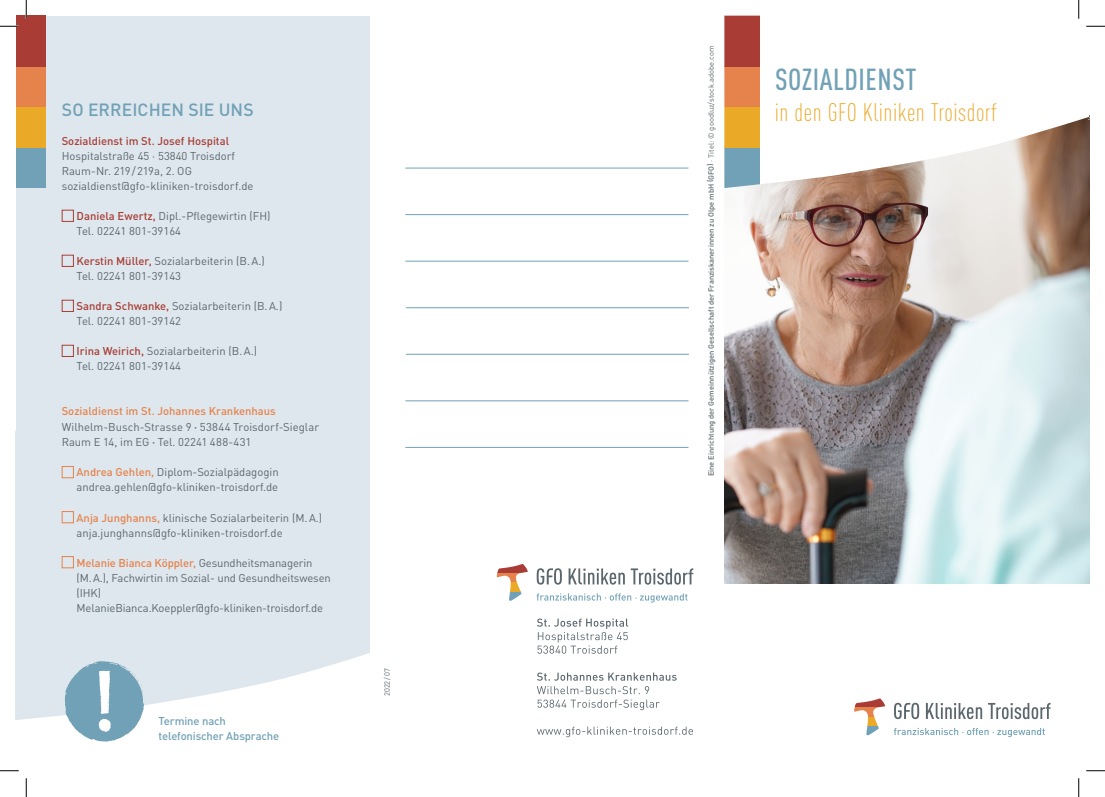
<style>
.page{position:relative;width:1105px;height:797px;background:#fff}
.page>*{position:absolute;margin:0;border:0;box-sizing:border-box;transform-origin:0 0}
.t1{font:500 condensed 30px "DIN Pro";letter-spacing:.02em;color:#71a1b6}
.t2{font:300 condensed 25px "DIN Pro";letter-spacing:.02em;color:#eba928}
.t3{font:500 17.5px "DIN Pro";letter-spacing:.005em;color:#71a1b6}
.t4{font:11.25px/15px "DIN Pro";color:#5b676d}
.t5{font:500 11.25px/15px "DIN Pro";letter-spacing:-.01em;color:#71a1b6}
.t6{font:500 11.25px "DIN Pro";color:#a93d36}
.t7{font:500 7.5px "DIN Pro";color:#5b676d}
.t8{font:7.5px "DIN Pro";color:#5b676d}
.s1{font-weight:400}
.s2{font-weight:500;color:#a93d36}
.s3{font-weight:500;color:#e6834d}
.s4{font-weight:500}
</style>
<div class="page">
<div style="left:16px;top:16px;width:353px;height:431px;background:#dee7ed"></div>
<img style="left:724px;top:188px;width:365px;height:395px">
<svg style="left:760px;top:16px;width:329px;height:172px"></svg>
<div style="left:724px;top:148px;width:36px;height:40px;background:#71a1b6"></div>
<div style="left:724px;top:107px;width:36px;height:41px;background:#eba928"></div>
<div style="left:724px;top:67px;width:36px;height:40px;background:#e6834d"></div>
<div style="left:724px;top:16px;width:36px;height:51px;background:#a93d36"></div>
<svg style="left:866px;top:725px;width:13px;height:10px"></svg>
<svg style="left:867px;top:716px;width:11px;height:9px"></svg>
<svg style="left:854px;top:707px;width:26px;height:9px"></svg>
<svg style="left:854px;top:698px;width:31px;height:9px"></svg>
<svg style="left:894px;top:728px;width:151px;height:9px"></svg>
<svg style="left:894px;top:702px;width:156px;height:17px"></svg>
<svg style="left:509px;top:591px;width:13px;height:9px"></svg>
<svg style="left:510px;top:582px;width:11px;height:9px"></svg>
<svg style="left:497px;top:572px;width:29px;height:10px"></svg>
<svg style="left:497px;top:564px;width:31px;height:8px"></svg>
<svg style="left:537px;top:593px;width:150px;height:9px"></svg>
<svg style="left:537px;top:568px;width:156px;height:16px"></svg>
<svg style="left:537px;top:726px;width:156px;height:11px"></svg>
<svg style="left:537px;top:686px;width:123px;height:24px"></svg>
<svg style="left:537px;top:672px;width:140px;height:8px"></svg>
<svg style="left:537px;top:618px;width:91px;height:35px"></svg>
<svg style="left:16px;top:431px;width:354px;height:289px;background:#e0e9ee"></svg>
<div style="left:16px;top:148px;width:29px;height:40px;background:#71a1b6"></div>
<div style="left:16px;top:107px;width:29px;height:41px;background:#eba928"></div>
<div style="left:16px;top:67px;width:29px;height:40px;background:#e6834d"></div>
<div style="left:16px;top:16px;width:29px;height:51px;background:#a93d36"></div>
<hr style="left:405px;top:168px;width:283px;height:1px;background:#71a1b6">
<hr style="left:405px;top:214px;width:283px;height:1px;background:#71a1b6">
<hr style="left:405px;top:261px;width:283px;height:1px;background:#71a1b6">
<hr style="left:406px;top:307px;width:283px;height:1px;background:#71a1b6">
<hr style="left:405px;top:400px;width:283px;height:1px;background:#71a1b6">
<hr style="left:406px;top:354px;width:283px;height:1px;background:#71a1b6">
<hr style="left:405px;top:447px;width:283px;height:1px;background:#71a1b6">
<div style="left:62px;top:210px;width:12px;height:12px;border:1px solid #a93d36"></div>
<div style="left:62px;top:255px;width:12px;height:12px;border:1px solid #a93d36"></div>
<div style="left:62px;top:300px;width:12px;height:12px;border:1px solid #a93d36"></div>
<div style="left:62px;top:345px;width:12px;height:12px;border:1px solid #a93d36"></div>
<div style="left:62px;top:466px;width:12px;height:12px;border:1px solid #e6834d"></div>
<div style="left:62px;top:511px;width:12px;height:12px;border:1px solid #e6834d"></div>
<div style="left:62px;top:556px;width:12px;height:12px;border:1px solid #e6834d"></div>
<svg style="left:65px;top:661px;width:80px;height:80px"></svg>
<svg style="left:0;top:25px;width:19px;height:2px"></svg>
<svg style="left:1086px;top:25px;width:19px;height:2px"></svg>
<svg style="left:0;top:770px;width:19px;height:1px"></svg>
<svg style="left:1086px;top:770px;width:19px;height:1px"></svg>
<svg style="left:25px;top:0;width:2px;height:19px"></svg>
<svg style="left:25px;top:778px;width:2px;height:19px"></svg>
<svg style="left:1078px;top:0;width:1px;height:19px"></svg>
<svg style="left:1078px;top:778px;width:1px;height:19px"></svg>
<p class="t7" style="left:705px;top:476px;width:432px;rotate:-90deg">Eine Einrichtung der Gemeinnützigen Gesellschaft der Franziskanerinnen zu Olpe mbH (GFO) <span class="s1">· Titel: © goodluz/stock.adobe.com</span></p>
<h1 class="t1" style="left:775px;top:58px;width:143px">SOZIALDIENST</h1>
<h3 class="t3" style="left:62px;top:96px;width:194px">SO ERREICHEN SIE UNS</h3>
<h2 class="t2" style="left:775px;top:95px;width:223px">in den GFO Kliniken Troisdorf</h2>
<p class="t6" style="left:62px;top:132px;width:169px">Sozialdienst im St. Josef Hospital</p>
<p class="t4" style="left:62px;top:148px;width:193px">Hospitalstraße 45 · 53840 Troisdorf<br>Raum-Nr. 219/219a, 2. OG sozialdienst@gfo-kliniken-troisdorf.de</p>
<p class="t4" style="left:77px;top:208px;width:196px"><span class="s2">Daniela Ewertz,</span> Dipl.-Pflegewirtin (FH)<br>Tel. 02241 801-39164</p>
<p class="t4" style="left:77px;top:253px;width:190px"><span class="s2">Kerstin Müller,</span> Sozialarbeiterin (B.A.)<br>Tel. 02241 801-39143</p>
<p class="t4" style="left:77px;top:298px;width:207px"><span class="s2">Sandra Schwanke,</span> Sozialarbeiterin (B.A.)<br>Tel. 02241 801-39142</p>
<p class="t4" style="left:77px;top:343px;width:182px"><span class="s2">Irina Weirich,</span> Sozialarbeiterin (B.A.)<br>Tel. 02241 801-39144</p>
<p class="t4" style="left:62px;top:402px;width:259px;line-height:16.2px"><span class="s3">Sozialdienst im St. Johannes Krankenhaus<br></span>Wilhelm-Busch-Strasse 9 <span class="s4">·</span> 53844 Troisdorf-Sieglar</p>
<p class="t4" style="left:62px;top:434px;width:191px">Raum E 14, im EG <span class="s4">·</span> Tel. 02241 488-431</p>
<p class="t4" style="left:77px;top:464px;width:204px"><span class="s3">Andrea Gehlen,</span> Diplom-Sozialpädagogin andrea.gehlen@gfo-kliniken-troisdorf.de</p>
<p class="t4" style="left:77px;top:509px;width:247px"><span class="s3">Anja Junghanns,</span> klinische Sozialarbeiterin (M.A.) anja.junghanns@gfo-kliniken-troisdorf.de</p>
<p class="t4" style="left:77px;top:554px;width:256px"><span class="s3">Melanie Bianca Köppler,</span> Gesundheitsmanagerin (M.A.), Fachwirtin im Sozial- und Gesundheitswesen (IHK)<br>MelanieBianca.Koeppler@gfo-kliniken-troisdorf.de</p>
<p class="t5" style="left:158px;top:713px;width:122px">Termine nach telefonischer Absprache</p>
<p class="t8" style="left:381px;top:696px;width:30px;rotate:-90deg">2022/07</p>
</div>
